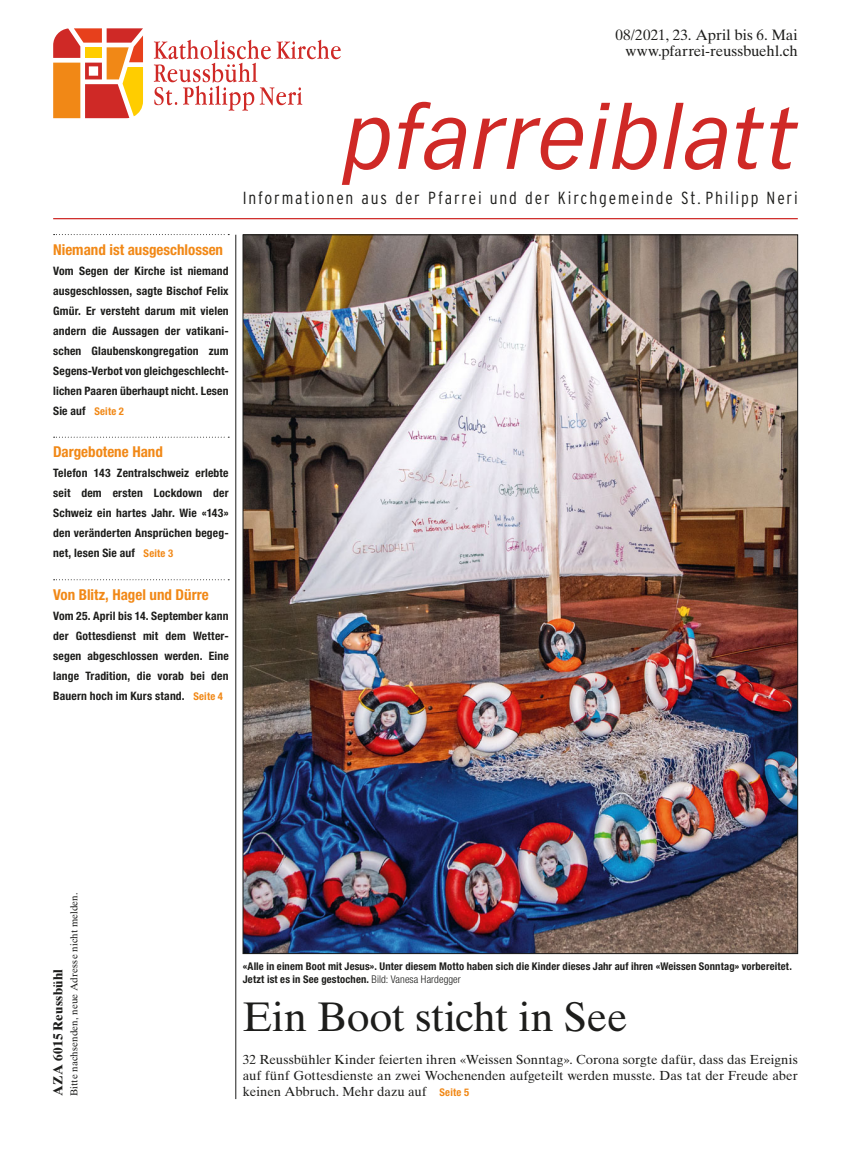
<style>
.page{position:relative;width:851px;height:1170px;background:#fff}
.page>*{position:absolute;margin:0;border:0;box-sizing:border-box;transform-origin:0 0}
.t1{font:italic 85px "Vectora LT Std";letter-spacing:.025em;color:#cf2926}
.t2{font:41.25px "Times Ten LT Std";letter-spacing:-.01em;color:#1d1d1b}
.t3{font:300 condensed 17.5px "Interstate";letter-spacing:.105em;color:#1d1d1b}
.t4{font:700 condensed 15px "Helvetica Neue LT Std";color:#f18816}
.t5{font:15px/16.2px "Times Ten LT Std";color:#1d1d1b;text-align:right}
.t6{font:13.12px/16.2px "Times Ten LT Std";color:#1d1d1b;text-align:justify}
.t7{font:700 13.12px "Times Ten LT Std";letter-spacing:.025em;color:#1d1d1b}
.t8{font:700 condensed 11.62px/20px "Helvetica Neue LT Std";letter-spacing:.015em;color:#1d1d1b;text-align:justify}
.t9{font:700 condensed 10.62px/12.8px "Helvetica Neue LT Std";letter-spacing:.015em;color:#1d1d1b}
.t10{font:10px "Times Ten LT Std";letter-spacing:.005em;color:#1d1d1b}
.s1{font-size:10.62px;color:#f18816}
.s2{font-weight:300}
.s3{font-family:"Helvetica Neue LT Std";font-weight:700;font-stretch:condensed;font-size:10.62px;color:#f18816}
</style>
<div class="page">
<img style="left:245px;top:237px;width:550px;height:714px">
<hr style="left:53px;top:218px;width:744px;height:1px;background:#cf2926">
<svg style="left:54px;top:234px;width:175px;height:1px"></svg>
<svg style="left:54px;top:436px;width:175px;height:1px"></svg>
<svg style="left:54px;top:579px;width:175px;height:1px"></svg>
<hr style="left:235px;top:235px;width:1px;height:863px;background:#1d1d1b">
<svg style="left:53px;top:28px;width:90px;height:90px"></svg>
<svg style="left:154px;top:40px;width:186px;height:71px"></svg>
<p class="t5" style="left:615px;top:28px;width:184px">08/2021, 23. April bis 6. Mai www.pfarrei-reussbuehl.ch</p>
<p class="t4" style="left:53px;top:244px;width:171px">Niemand ist ausgeschlossen</p>
<p class="t8" style="left:53px;top:261px;width:177px">Vom Segen der Kirche ist niemand ausgeschlossen, sagte Bischof Felix Gmür. Er versteht darum mit vielen andern die Aussagen der vatikani&shy;schen Glaubenskongregation zum Segens-Verbot von gleichgeschlecht&shy;lichen Paaren überhaupt nicht. Lesen Sie auf <span class="s1">Seite 2</span></p>
<p class="t4" style="left:53px;top:446px;width:111px">Dargebotene Hand</p>
<p class="t8" style="left:53px;top:464px;width:177px">Telefon 143 Zentralschweiz erlebte seit dem ersten Lockdown der Schweiz ein hartes Jahr. Wie «143» den veränderten Ansprüchen begeg&shy;net, lesen Sie auf <span class="s1">Seite 3</span></p>
<p class="t4" style="left:53px;top:589px;width:157px">Von Blitz, Hagel und Dürre</p>
<p class="t8" style="left:53px;top:606px;width:177px">Vom 25. April bis 14. September kann der Gottesdienst mit dem Wetter&shy;segen abgeschlossen werden. Eine lange Tradition, die vorab bei den Bauern hoch im Kurs stand. <span class="s1">Seite 4</span></p>
<h1 class="t1" style="left:344px;top:90px;width:454px">pfarreiblatt</h1>
<h3 class="t3" style="left:243px;top:192px;width:556px">Informationen aus der Pfarrei und der Kirchgemeinde St. Philipp Neri</h3>
<p class="t10" style="left:70px;top:1096px;width:206px;rotate:-90deg">Bitte nachsenden, neue Adresse nicht melden.</p>
<p class="t7" style="left:50px;top:1096px;width:129px;rotate:-90deg">AZA 6015 Reussbühl</p>
<p class="t9" style="left:243px;top:960px;width:550px">«Alle in einem Boot mit Jesus». Unter diesem Motto haben sich die Kinder dieses Jahr auf ihren «Weissen Sonntag» vorbereitet.<br>Jetzt ist es in See gestochen. <span class="s2">Bild: Vanesa Hardegger</span></p>
<h2 class="t2" style="left:243px;top:1001px;width:386px">Ein Boot sticht in See</h2>
<p class="t6" style="left:243px;top:1052px;width:556px">32 Reussbühler Kinder feierten ihren «Weissen Sonntag». Corona sorgte dafür, dass das Ereignis auf fünf Gottesdienste an zwei Wochenenden aufgeteilt werden musste. Das tat der Freude aber keinen Abbruch. Mehr dazu auf <span class="s3">Seite 5</span></p>
</div>
